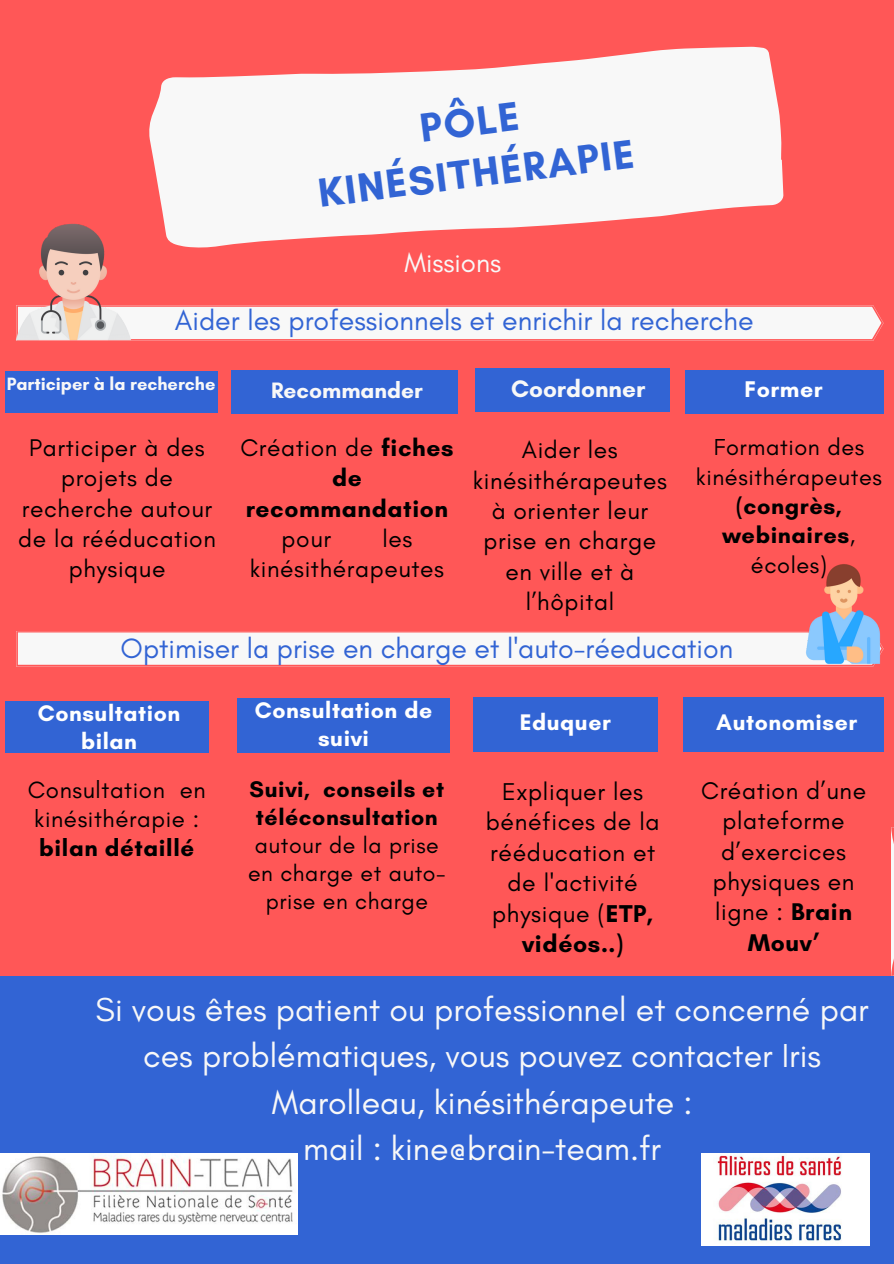
<style>
.page{position:relative;width:894px;height:1264px;background:#fff}
.page>*{position:absolute;margin:0;border:0;box-sizing:border-box;transform-origin:0 0}
.t1{font:700 41.25px "Glacial Indifference";color:#3264d4}
.t2{font:33.9px/46.3px "Glacial Indifference";color:#f8f8f8;text-align:center}
.t3{font:28.5px "Glacial Indifference";color:#3264d4}
.t4{font:28.35px "Glacial Indifference";color:#3264d4}
.t5{font:27.6px "Glacial Indifference";color:#f8f8f8}
.t6{font:24.75px/30.3px "Glacial Indifference";letter-spacing:.025em;color:#000;text-align:center}
.t7{font:24.6px/30.3px "Glacial Indifference";letter-spacing:.025em;color:#000;text-align:center}
.t8{font:700 24.6px "Glacial Indifference";letter-spacing:.025em;color:#000}
.t9{font:700 24.3px "Glacial Indifference";color:#f8f8f8}
.t10{font:24px/29.2px "Glacial Indifference";letter-spacing:.025em;color:#000}
.t11{font:23.55px/29.4px "Glacial Indifference";letter-spacing:.025em;color:#000;text-align:center}
.t12{font:23.1px/28.2px "Glacial Indifference";letter-spacing:.025em;color:#000;text-align:center}
.t13{font:700 23.1px "Glacial Indifference";letter-spacing:.025em;color:#fff}
.t14{font:700 22.95px/28.2px "Glacial Indifference";letter-spacing:.025em;color:#fff;text-align:center}
.t15{font:700 22.65px "Glacial Indifference";color:#f8f8f8}
.t16{font:700 18.15px "Glacial Indifference";color:#f8f8f8}
.s1{font-weight:700}
</style>
<div class="page">
<div style="left:0;top:0;width:893px;height:1263px;background:#ff5757"></div>
<div style="left:0;top:975px;width:893px;height:288px;background:#3264d4"></div>
<div style="left:5px;top:371px;width:212px;height:42px;background:#3264d4"></div>
<div style="left:231px;top:370px;width:226px;height:44px;background:#3264d4"></div>
<div style="left:475px;top:368px;width:194px;height:44px;background:#3264d4"></div>
<div style="left:5px;top:701px;width:203px;height:52px;background:#3264d4"></div>
<div style="left:237px;top:699px;width:213px;height:54px;background:#3264d4"></div>
<div style="left:473px;top:697px;width:184px;height:54px;background:#3264d4"></div>
<div style="left:683px;top:697px;width:200px;height:54px;background:#3264d4"></div>
<div style="left:685px;top:370px;width:198px;height:44px;background:#3264d4"></div>
<img style="left:0;top:1153px;width:297px;height:81px">
<img style="left:701px;top:1153px;width:168px;height:92px">
<svg style="left:16px;top:631px;width:767px;height:35px;background:#f8ebeb"></svg>
<svg style="left:132px;top:305px;width:751px;height:36px;background:#f8e8e8"></svg>
<svg style="left:891px;top:827px;width:2px;height:148px"></svg>
<svg style="left:149px;top:47px;width:634px;height:201px;fill:#f8f8f8"></svg>
<img style="left:783px;top:564px;width:101px;height:103px">
<img style="left:16px;top:223px;width:116px;height:118px">
<h3 class="t1" style="left:417px;top:103px;width:101px;rotate:-7deg">PÔLE</h3>
<p class="t1" style="left:315px;top:167px;width:320px;rotate:-7deg">KINÉSITHÉRAPIE</p>
<p class="t5" style="left:404px;top:246px;width:98px">Missions</p>
<p class="t3" style="left:175px;top:303px;width:580px">Aider les professionnels et enrichir la recherche</p>
<p class="t16" style="left:7px;top:372px;width:210px">Participer à la recherche</p>
<p class="t15" style="left:271px;top:376px;width:153px">Recommander</p>
<p class="t7" style="left:240px;top:432px;width:214px">Création de <span class="s1">fiches</span></p>
<p class="t8" style="left:332px;top:463px;width:31px">de</p>
<p class="t8" style="left:245px;top:493px;width:204px">recommandation</p>
<p class="t7" style="left:281px;top:523px;width:51px">pour</p>
<h4 class="t7" style="left:18px;top:432px;width:199px">Participer à des projets de recherche autour de la rééducation physique</h4>
<p class="t7" style="left:250px;top:523px;width:195px;text-align:left;text-indent:132px">les kinésithérapeutes</p>
<h3 class="t9" style="left:511px;top:374px;width:136px">Coordonner</h3>
<h2 class="t7" style="left:472px;top:434px;width:195px">Aider les kinésithérapeutes à orienter leur prise en charge en ville et à l’hôpital</h2>
<p class="t13" style="left:744px;top:375px;width:80px">Former</p>
<p class="t11" style="left:695px;top:432px;width:187px">Formation des kinésithérapeutes <span class="s1">(congrès, webinaires</span>, écoles)</p>
<p class="t4" style="left:121px;top:631px;width:614px">Optimiser la prise en charge et l'auto-réeducation</p>
<p class="t14" style="left:255px;top:695px;width:179px">Consultation de suivi</p>
<p class="t14" style="left:519px;top:707px;width:93px">Eduquer</p>
<p class="t14" style="left:716px;top:707px;width:142px">Autonomiser</p>
<h4 class="t14" style="left:38px;top:698px;width:144px">Consultation bilan</h4>
<p class="t10" style="left:28px;top:774px;width:179px">Consultation en kinésithérapie : <span class="s1">bilan détaillé</span></p>
<p class="t12" style="left:248px;top:774px;width:199px"><span class="s1">Suivi, conseils et téléconsultation </span>autour de la prise en charge et auto&shy;prise en charge</p>
<p class="t6" style="left:485px;top:776px;width:175px">Expliquer les bénéfices de la rééducation et de l'activité physique (<span class="s1">ETP, vidéos..)</span></p>
<p class="t7" style="left:701px;top:775px;width:166px">Création d’une plateforme d’exercices physiques en ligne : <span class="s1">Brain<br>Mouv’</span></p>
<h1 class="t2" style="left:96px;top:985px;width:774px">Si vous êtes patient ou professionnel et concerné par ces problématiques, vous pouvez contacter Iris Marolleau, kinésithérapeute :<br>mail : kine@brain-team.fr</h1>
</div>
